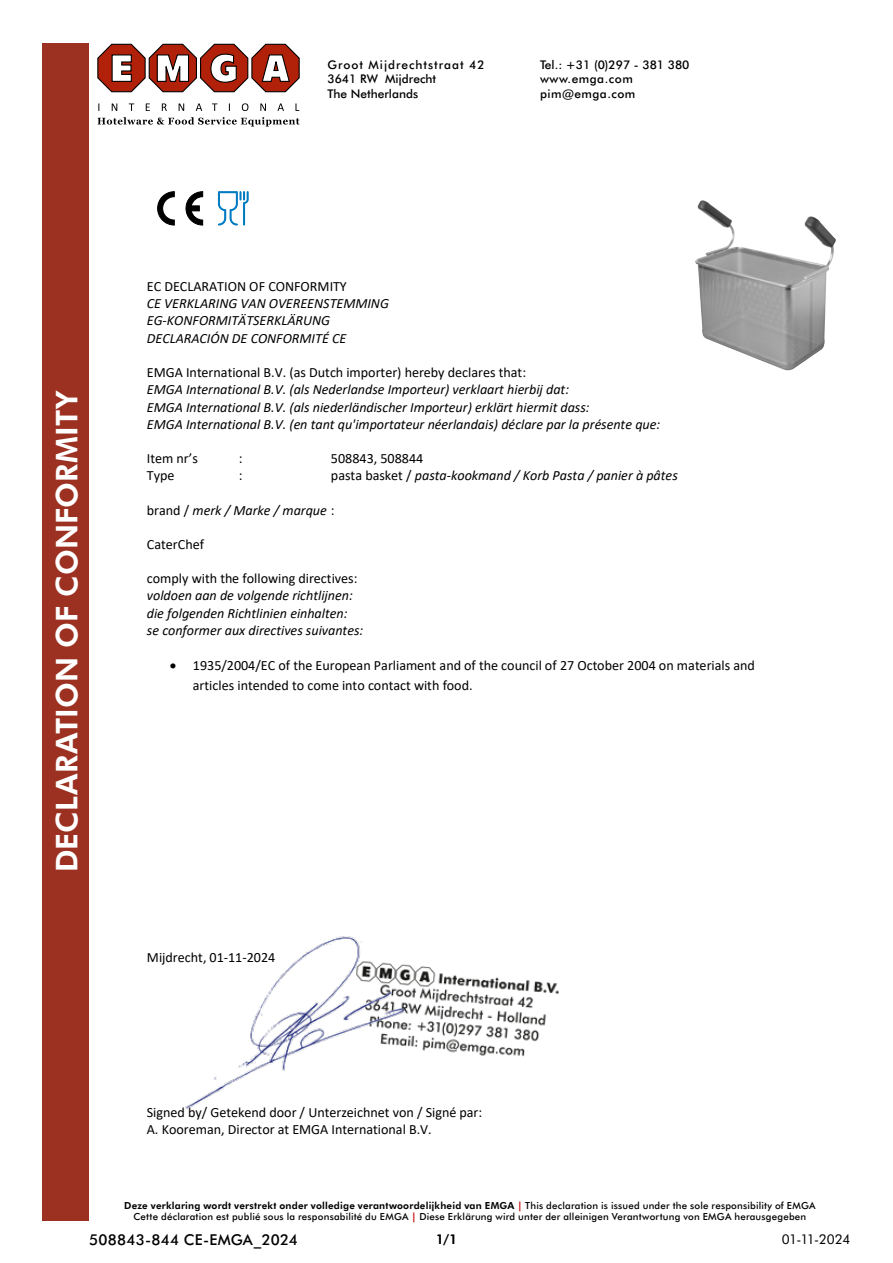
<style>
.page{position:relative;width:893px;height:1263px;background:#fff}
.page>*{position:absolute;margin:0;border:0;box-sizing:border-box;transform-origin:0 0}
.t1{font:700 30px "Futura BT";letter-spacing:.005em;color:#fff}
.t2{font:500 15px "Futura BT";letter-spacing:.015em;color:#000}
.t3{font:italic 14.1px/17.2px "Calibri";color:#000}
.t4{font:14.1px/19.6px "Calibri";color:#000}
.t5{font:13.5px "Futura BT";letter-spacing:-.02em;color:#000}
.t6{font:700 13.5px "Futura BT";color:#000}
.t7{font:500 12px/14.4px "Futura BT";color:#000}
.t8{font:500 12px/14.4px "Futura BT";letter-spacing:.035em;color:#000}
.t9{font:500 9.75px/11.7px "Futura BT";letter-spacing:.02em;color:#000;text-align:center}
.s1{font-style:normal}
.s2{font-weight:700}
.s3{font-weight:800;color:#c51315}
</style>
<div class="page">
<div style="left:43px;top:43px;width:46px;height:1177px;background:#9c3021"></div>
<svg style="left:97px;top:44px;width:203px;height:48px"></svg>
<svg style="left:112px;top:103px;width:5px;height:8px"></svg>
<svg style="left:129px;top:103px;width:5px;height:8px"></svg>
<svg style="left:146px;top:103px;width:4px;height:8px"></svg>
<svg style="left:162px;top:103px;width:5px;height:8px"></svg>
<svg style="left:179px;top:103px;width:5px;height:8px"></svg>
<svg style="left:196px;top:103px;width:6px;height:8px"></svg>
<svg style="left:212px;top:103px;width:5px;height:8px"></svg>
<svg style="left:242px;top:103px;width:6px;height:8px"></svg>
<svg style="left:260px;top:103px;width:6px;height:8px"></svg>
<svg style="left:278px;top:103px;width:6px;height:8px"></svg>
<svg style="left:295px;top:103px;width:4px;height:8px"></svg>
<svg style="left:97px;top:117px;width:203px;height:9px"></svg>
<svg style="left:218px;top:191px;width:30px;height:34px"></svg>
<svg style="left:157px;top:191px;width:18px;height:34px"></svg>
<svg style="left:185px;top:191px;width:18px;height:34px"></svg>
<img style="left:185px;top:936px;width:374px;height:173px">
<img style="left:695px;top:201px;width:141px;height:169px">
<p class="t7" style="left:327px;top:57px;width:159px">Groot Mijdrechtstraat 42<br>3641 RW Mijdrecht<br>The Netherlands</p>
<p class="t8" style="left:540px;top:57px;width:151px">Tel.: +31 (0)297 - 381 380 www.emga.com pim@emga.com</p>
<h1 class="t1" style="left:46px;top:872px;width:484px;rotate:-90deg">DECLARATION OF CONFORMITY</h1>
<p class="t4" style="left:147px;top:276px;width:202px">EC DECLARATION OF CONFORMITY</p>
<p class="t3" style="left:147px;top:294px;width:244px">CE VERKLARING VAN OVEREENSTEMMING<br>EG-KONFORMITÄTSERKLÄRUNG<br>DECLARACIÓN DE CONFORMITÉ CE</p>
<p class="t4" style="left:147px;top:362px;width:381px">EMGA International B.V. (as Dutch importer) hereby declares that:</p>
<p class="t3" style="left:147px;top:380px;width:515px">EMGA International B.V. (als Nederlandse Importeur) verklaart hierbij dat:<br>EMGA International B.V. (als niederländischer Importeur) erklärt hiermit dass:<br>EMGA International B.V. (en tant qu'importateur néerlandais) déclare par la présente que:</p>
<p class="t4" style="left:147px;top:448px;width:53px">Item nr’s</p>
<p class="t4" style="left:239px;top:448px;width:5px">:</p>
<p class="t4" style="left:331px;top:448px;width:94px">508843, 508844</p>
<p class="t4" style="left:147px;top:465px;width:29px">Type</p>
<p class="t4" style="left:239px;top:465px;width:5px">:</p>
<p class="t3" style="left:331px;top:466px;width:348px"><span class="s1">pasta basket /</span> pasta-kookmand / Korb Pasta / panier à pâtes</p>
<p class="t3" style="left:147px;top:501px;width:189px"><span class="s1">brand /</span> merk / Marke / marque <span class="s1">:</span></p>
<p class="t4" style="left:147px;top:534px;width:59px">CaterChef</p>
<p class="t4" style="left:147px;top:568px;width:212px">comply with the following directives:</p>
<p class="t3" style="left:147px;top:586px;width:218px">voldoen aan de volgende richtlijnen: die folgenden Richtlinien einhalten: se conformer aux directives suivantes:</p>
<p class="t4" style="left:193px;top:655px;width:564px;text-indent:-23px">• 1935/2004/EC of the European Parliament and of the council of 27 October 2004 on materials and articles intended to come into contact with food.</p>
<p class="t4" style="left:147px;top:948px;width:130px">Mijdrecht, 01-11-2024</p>
<p class="t4" style="left:147px;top:1103px;width:337px;line-height:17.2px">Signed by/ Getekend door / Unterzeichnet von / Signé par:<br>A. Kooreman, Director at EMGA International B.V.</p>
<p class="t9" style="left:124px;top:1199px;width:693px"><span class="s2">Deze verklaring wordt verstrekt onder volledige verantwoordelijkheid van EMGA</span> <span class="s3">|</span> This declaration is issued under the sole responsibility of EMGA<br>Cette déclaration est publié sous la responsabilité du EMGA <span class="s3">|</span> Diese Erklärung wird unter der alleinigen Verantwortung von EMGA herausgegeben</p>
<p class="t2" style="left:89px;top:1229px;width:210px">508843-844 CE-EMGA_2024</p>
<p class="t6" style="left:436px;top:1229px;width:23px">1/1</p>
<p class="t5" style="left:782px;top:1229px;width:70px">01-11-2024</p>
</div>
